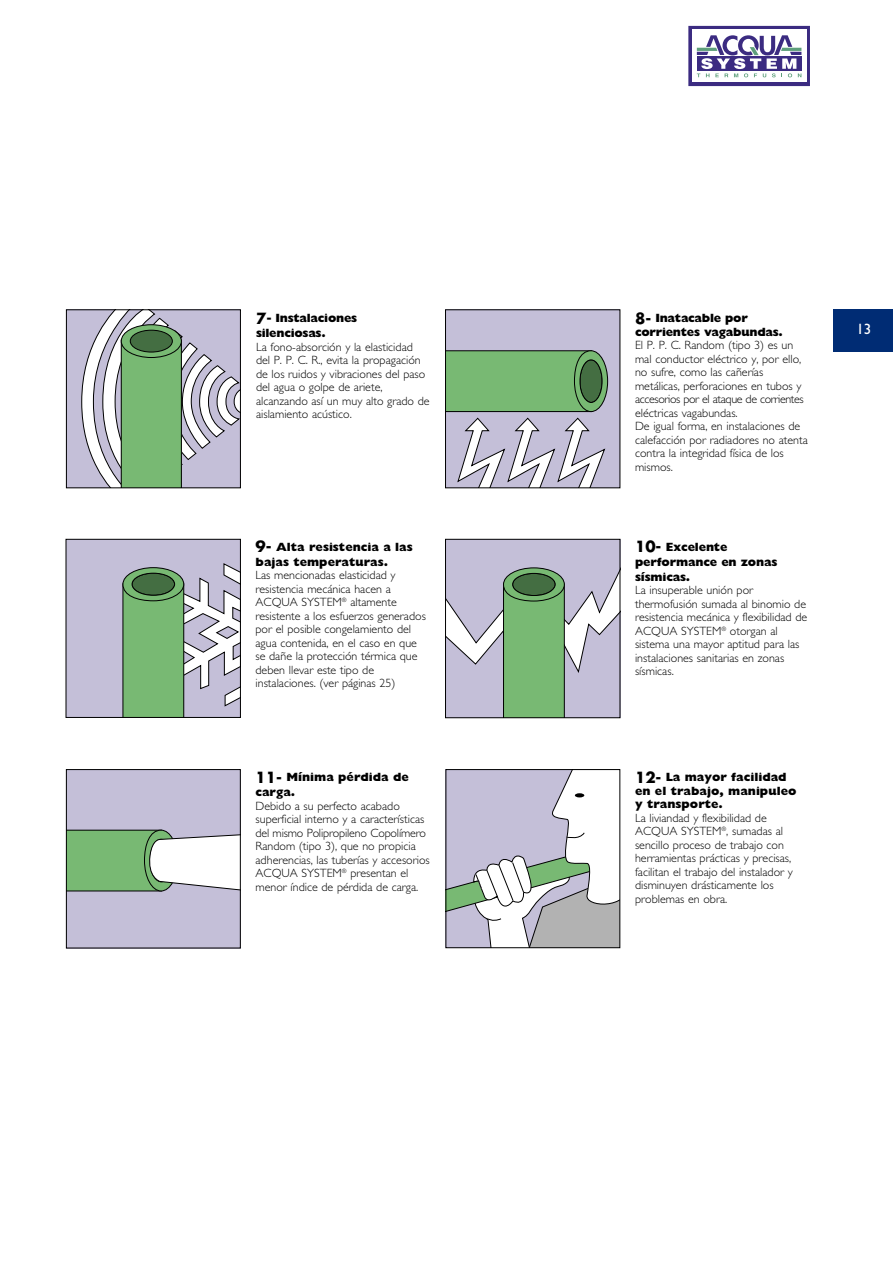
<style>
.page{position:relative;width:893px;height:1263px;background:#fff}
.page>*{position:absolute;margin:0;border:0;box-sizing:border-box;transform-origin:0 0}
.t1{font:15px "Gill Sans";color:#fff}
.t2{font:300 12px/13.5px "Gill Sans";color:#000}
.t3{font:800 12px/15px "Gill Sans";color:#000}
.t4{font:800 12px/15px "Gill Sans";letter-spacing:-.02em;color:#000}
.s1{font-family:"Futura";font-weight:700;font-size:15px}
.s2{font-family:"Futura";font-weight:700;font-size:13.5px}
</style>
<div class="page">
<div style="left:833px;top:310px;width:60px;height:42px;background:#002c74"></div>
<div style="left:66px;top:539px;width:174px;height:178px;background:#c4bfd8"></div>
<svg style="left:122px;top:563px;width:117px;height:153px"></svg>
<div style="left:66px;top:539px;width:175px;height:179px;border:1px solid #000"></div>
<div style="left:445px;top:539px;width:175px;height:179px;background:#c4bfd8"></div>
<svg style="left:447px;top:567px;width:171px;height:149px"></svg>
<div style="left:445px;top:539px;width:175px;height:179px;border:1px solid #000"></div>
<div style="left:67px;top:310px;width:173px;height:178px;background:#c4bfd8"></div>
<svg style="left:81px;top:312px;width:158px;height:174px"></svg>
<svg style="left:121px;top:325px;width:60px;height:32px"></svg>
<div style="left:121px;top:324px;width:61px;height:34px;border:1px solid #000;border-radius:50%"></div>
<div style="left:130px;top:330px;width:42px;height:22px;background:#446e42;border-radius:50%"></div>
<div style="left:130px;top:330px;width:43px;height:22px;border:1px solid #000;border-radius:50%"></div>
<div style="left:66px;top:310px;width:175px;height:178px;border:1px solid #000"></div>
<div style="left:66px;top:769px;width:174px;height:179px;background:#c4bfd8"></div>
<svg style="left:68px;top:830px;width:171px;height:62px"></svg>
<div style="left:66px;top:769px;width:175px;height:179px;border:1px solid #000"></div>
<div style="left:445px;top:310px;width:175px;height:178px;background:#c4bfd8"></div>
<svg style="left:447px;top:350px;width:161px;height:62px"></svg>
<svg style="left:457px;top:418px;width:148px;height:68px"></svg>
<svg style="left:448px;top:771px;width:170px;height:175px"></svg>
<div style="left:446px;top:769px;width:174px;height:179px;border:1px solid #000"></div>
<div style="left:688px;top:26px;width:122px;height:60px;background:#3b2b81"></div>
<div style="left:692px;top:29px;width:114px;height:53px;background:#fff"></div>
<svg style="left:697px;top:35px;width:104px;height:42px"></svg>
<p class="t4" style="left:256px;top:312px;width:103px"><span class="s1">7</span><span class="s2">-</span> Instalaciones silenciosas.</p>
<p class="t2" style="left:256px;top:341px;width:175px">La fono-absorción y la elasticidad del P. P. C. R., evita la propagación de los ruidos y vibraciones del paso del agua o golpe de ariete, alcanzando así un muy alto grado de aislamiento acústico.</p>
<p class="t3" style="left:256px;top:540px;width:159px"><span class="s1">9-</span> Alta resistencia a las bajas temperaturas.</p>
<p class="t2" style="left:256px;top:570px;width:172px">Las mencionadas elasticidad y resistencia mecánica hacen a<br>ACQUA SYSTEM<sup>®</sup> altamente resistente a los esfuerzos generados por el posible congelamiento del agua contenida, en el caso en que se dañe la protección térmica que deben llevar este tipo de instalaciones. (ver páginas 25)</p>
<p class="t3" style="left:256px;top:771px;width:155px"><span class="s1">11-</span> Mínima pérdida de carga.</p>
<p class="t2" style="left:256px;top:800px;width:176px">Debido a su perfecto acabado superficial interno y a características del mismo Polipropileno Copolímero Random (tipo 3), que no propicia adherencias, las tuberías y accesorios ACQUA SYSTEM<sup>®</sup> presentan el menor índice de pérdida de carga.</p>
<p class="t4" style="left:635px;top:313px;width:149px;line-height:13.5px"><span class="s1">8-</span> Inatacable por corrientes vagabundas.</p>
<p class="t2" style="left:635px;top:340px;width:174px">El P. P. C. Random (tipo 3) es un mal conductor eléctrico y, por ello, no sufre, como las cañerías metálicas, perforaciones en tubos y accesorios por el ataque de corrientes eléctricas vagabundas.<br>De igual forma, en instalaciones de calefacción por radiadores no atenta contra la integridad física de los mismos.</p>
<p class="t3" style="left:635px;top:540px;width:144px"><span class="s1">10-</span> Excelente performance en zonas sísmicas.</p>
<p class="t2" style="left:635px;top:585px;width:174px">La insuperable unión por thermofusión sumada al binomio de resistencia mecánica y flexibilidad de<br>ACQUA SYSTEM<sup>®</sup> otorgan al sistema una mayor aptitud para las instalaciones sanitarias en zonas sísmicas.</p>
<p class="t3" style="left:635px;top:771px;width:163px;line-height:13.5px"><span class="s1">12-</span> La mayor facilidad en el trabajo, manipuleo y transporte.</p>
<p class="t2" style="left:635px;top:812px;width:159px">La liviandad y flexibilidad de<br>ACQUA SYSTEM<sup>®</sup>, sumadas al sencillo proceso de trabajo con herramientas prácticas y precisas, facilitan el trabajo del instalador y disminuyen drásticamente los problemas en obra.</p>
<p class="t1" style="left:856px;top:323px;width:16px">13</p>
</div>
